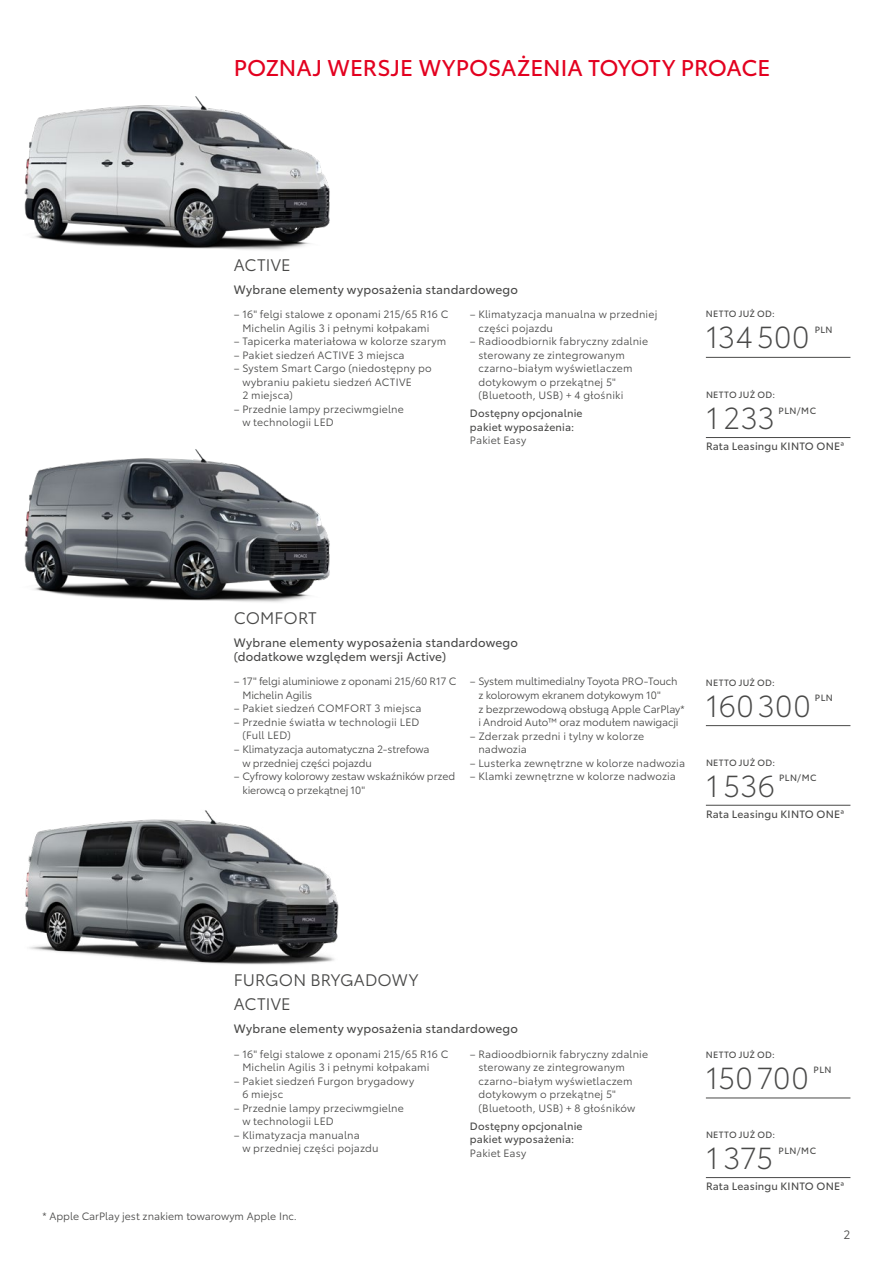
<style>
.page{position:relative;width:893px;height:1263px;background:#fff}
.page>*{position:absolute;margin:0;border:0;box-sizing:border-box;transform-origin:0 0}
.t1{font:300 30px "Toyota Type";letter-spacing:.01em;color:#494948}
.t2{font:22.5px "Toyota Type";letter-spacing:-.005em;color:#e3001f}
.t3{font:16.5px/24px "Toyota Type";letter-spacing:.01em;color:#494948}
.t4{font:12px/14.4px "Toyota Type";letter-spacing:.01em;color:#494948}
.t5{font:12px "Toyota Type";color:#494948}
.t6{font:10.5px/13.5px "Toyota Type";letter-spacing:.01em;color:#494948}
.t7{font:10.5px/13.5px "Toyota Type";letter-spacing:-.01em;color:#494948}
.t8{font:10.5px/13.5px "Toyota Type";letter-spacing:.015em;color:#494948}
.t9{font:10.5px/13.5px "Toyota Type";letter-spacing:-.015em;color:#494948}
.t10{font:9px "Toyota Type";letter-spacing:.035em;color:#494948}
</style>
<div class="page">
<img style="left:24px;top:96px;width:306px;height:154px">
<img style="left:24px;top:449px;width:306px;height:153px">
<img style="left:25px;top:810px;width:314px;height:155px">
<hr style="left:706px;top:357px;width:144px;height:1px;background:#494948">
<hr style="left:706px;top:725px;width:144px;height:1px;background:#494948">
<hr style="left:706px;top:1098px;width:144px;height:1px;background:#494948">
<hr style="left:706px;top:437px;width:144px;height:1px;background:#494948">
<hr style="left:706px;top:805px;width:144px;height:1px;background:#494948">
<hr style="left:706px;top:1177px;width:144px;height:1px;background:#494948">
<h2 class="t2" style="left:234px;top:51px;width:538px">POZNAJ WERSJE WYPOSAŻENIA TOYOTY PROACE</h2>
<h3 class="t3" style="left:234px;top:252px;width:58px">ACTIVE</h3>
<p class="t4" style="left:234px;top:281px;width:286px">Wybrane elementy wyposażenia standardowego</p>
<p class="t6" style="left:242px;top:307px;width:207px;text-indent:-9px">– 16" felgi stalowe z oponami 215/65 R16 C<br>Michelin Agilis 3 i pełnymi kołpakami</p>
<p class="t6" style="left:234px;top:334px;width:214px">– Tapicerka materiałowa w kolorze szarym</p>
<p class="t6" style="left:234px;top:347px;width:172px">– Pakiet siedzeń ACTIVE 3 miejsca</p>
<p class="t6" style="left:242px;top:361px;width:191px;text-indent:-9px">– System Smart Cargo (niedostępny po wybraniu pakietu siedzeń ACTIVE<br>2 miejsca)</p>
<p class="t6" style="left:242px;top:401px;width:163px;text-indent:-9px">– Przednie lampy przeciwmgielne w technologii LED</p>
<p class="t6" style="left:478px;top:307px;width:180px;text-indent:-9px">– Klimatyzacja manualna w przedniej części pojazdu</p>
<p class="t6" style="left:478px;top:334px;width:171px;text-indent:-9px">– Radioodbiornik fabryczny zdalnie sterowany ze zintegrowanym czarno-białym wyświetlaczem dotykowym o przekątnej 5" (Bluetooth, USB) + 4 głośniki</p>
<p class="t8" style="left:470px;top:406px;width:114px">Dostępny opcjonalnie pakiet wyposażenia:</p>
<p class="t6" style="left:470px;top:433px;width:58px">Pakiet Easy</p>
<p class="t10" style="left:706px;top:307px;width:71px">NETTO JUŻ OD:</p>
<h1 class="t1" style="left:706px;top:316px;width:105px">134500</h1>
<p class="t10" style="left:815px;top:323px;width:19px">PLN</p>
<p class="t10" style="left:706px;top:388px;width:71px">NETTO JUŻ OD:</p>
<p class="t10" style="left:779px;top:404px;width:39px">PLN/MC</p>
<h1 class="t1" style="left:706px;top:397px;width:70px">1233</h1>
<p class="t8" style="left:706px;top:439px;width:140px">Rata Leasingu KINTO ONEª</p>
<h3 class="t3" style="left:234px;top:604px;width:85px">COMFORT</h3>
<p class="t4" style="left:234px;top:634px;width:286px">Wybrane elementy wyposażenia standardowego (dodatkowe względem wersji Active)</p>
<p class="t9" style="left:242px;top:674px;width:215px;text-indent:-9px">– 17" felgi aluminiowe z oponami 215/60 R17 C<br>Michelin Agilis</p>
<p class="t6" style="left:234px;top:701px;width:189px">– Pakiet siedzeń COMFORT 3 miejsca</p>
<p class="t6" style="left:242px;top:715px;width:179px;text-indent:-9px">– Przednie światła w technologii LED (Full LED)</p>
<p class="t9" style="left:242px;top:742px;width:189px;text-indent:-9px">– Klimatyzacja automatyczna 2-strefowa w przedniej części pojazdu</p>
<p class="t7" style="left:242px;top:769px;width:214px;text-indent:-9px">– Cyfrowy kolorowy zestaw wskaźników przed kierowcą o przekątnej 10"</p>
<p class="t7" style="left:478px;top:674px;width:208px;text-indent:-9px">– System multimedialny Toyota PRO-Touch z kolorowym ekranem dotykowym 10"<br>z bezprzewodową obsługą Apple CarPlay* i Android Auto™ oraz modułem nawigacji</p>
<p class="t6" style="left:478px;top:728px;width:167px;text-indent:-9px">– Zderzak przedni i tylny w kolorze nadwozia</p>
<p class="t6" style="left:470px;top:755px;width:217px">– Lusterka zewnętrzne w kolorze nadwozia</p>
<p class="t6" style="left:470px;top:769px;width:208px">– Klamki zewnętrzne w kolorze nadwozia</p>
<p class="t10" style="left:706px;top:676px;width:71px">NETTO JUŻ OD:</p>
<h1 class="t1" style="left:706px;top:684px;width:106px">160300</h1>
<p class="t10" style="left:815px;top:691px;width:19px">PLN</p>
<p class="t10" style="left:706px;top:756px;width:71px">NETTO JUŻ OD:</p>
<p class="t10" style="left:779px;top:771px;width:39px">PLN/MC</p>
<h1 class="t1" style="left:706px;top:764px;width:71px">1536</h1>
<p class="t8" style="left:706px;top:806px;width:140px">Rata Leasingu KINTO ONEª</p>
<h3 class="t3" style="left:234px;top:967px;width:186px">FURGON BRYGADOWY<br>ACTIVE</h3>
<p class="t4" style="left:234px;top:1021px;width:286px">Wybrane elementy wyposażenia standardowego</p>
<p class="t6" style="left:242px;top:1046px;width:207px;text-indent:-9px">– 16" felgi stalowe z oponami 215/65 R16 C<br>Michelin Agilis 3 i pełnymi kołpakami</p>
<p class="t6" style="left:242px;top:1073px;width:173px;text-indent:-9px">– Pakiet siedzeń Furgon brygadowy<br>6 miejsc</p>
<p class="t6" style="left:242px;top:1100px;width:163px;text-indent:-9px">– Przednie lampy przeciwmgielne w technologii LED</p>
<p class="t6" style="left:242px;top:1127px;width:138px;text-indent:-9px">– Klimatyzacja manualna<br>w przedniej części pojazdu</p>
<p class="t6" style="left:478px;top:1046px;width:171px;text-indent:-9px">– Radioodbiornik fabryczny zdalnie sterowany ze zintegrowanym czarno-białym wyświetlaczem dotykowym o przekątnej 5" (Bluetooth, USB) + 8 głośników</p>
<p class="t8" style="left:470px;top:1118px;width:114px">Dostępny opcjonalnie pakiet wyposażenia:</p>
<p class="t6" style="left:470px;top:1145px;width:58px">Pakiet Easy</p>
<p class="t6" style="left:43px;top:1209px;width:256px">* Apple CarPlay jest znakiem towarowym Apple Inc.</p>
<p class="t10" style="left:706px;top:1048px;width:71px">NETTO JUŻ OD:</p>
<h1 class="t1" style="left:706px;top:1056px;width:104px">150700</h1>
<p class="t10" style="left:814px;top:1063px;width:19px">PLN</p>
<p class="t10" style="left:706px;top:1128px;width:71px">NETTO JUŻ OD:</p>
<h1 class="t1" style="left:706px;top:1137px;width:69px">1375</h1>
<p class="t10" style="left:779px;top:1144px;width:39px">PLN/MC</p>
<p class="t8" style="left:706px;top:1179px;width:140px">Rata Leasingu KINTO ONEª</p>
<p class="t5" style="left:843px;top:1226px;width:8px">2</p>
</div>
